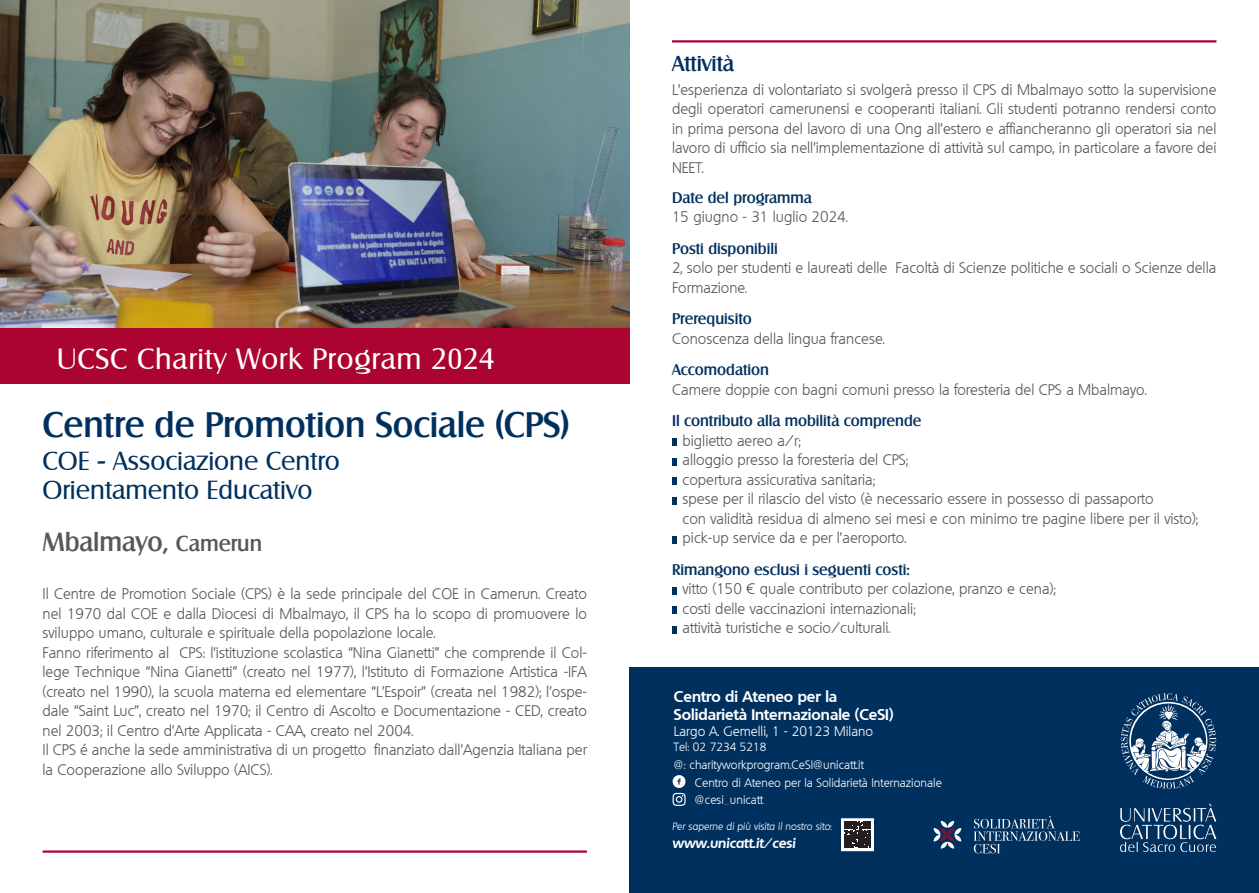
<style>
.page{position:relative;width:1259px;height:893px;background:#fff}
.page>*{position:absolute;margin:0;border:0;box-sizing:border-box;transform-origin:0 0}
.t1{font:500 34.5px "Salzburg";color:#00305e}
.t2{font:28.5px "Salzburg";letter-spacing:.03em;color:#fff}
.t3{font:25.5px "Salzburg";color:#00305e}
.t4{font:500 25.5px "Salzburg";color:#57585a}
.t5{font:500 21px "Salzburg";color:#00305e}
.t6{font:300 15px/19.5px "Quebec";color:#57585a;text-align:justify}
.t7{font:500 15px "Salzburg";color:#00305e}
.t8{font:700 15px "Quebec";color:#fff}
.t9{font:300 13.5px "Quebec";color:#fff}
.t10{font:italic 700 13.5px "Quebec";color:#fff}
.t11{font:300 12px "Quebec";color:#fff}
.t12{font:300 11.7px "Quebec";color:#fff}
.t13{font:italic 300 10.35px "Quebec";color:#fff}
.s1{font-size:21px}
.s2{font-style:normal}
</style>
<div class="page">
<img style="left:0;top:0;width:629px;height:329px">
<div style="left:629px;top:667px;width:630px;height:226px;background:#00305e"></div>
<svg style="left:672px;top:439px;width:4px;height:7px"></svg>
<svg style="left:672px;top:458px;width:4px;height:7px"></svg>
<svg style="left:672px;top:478px;width:4px;height:7px"></svg>
<svg style="left:672px;top:497px;width:4px;height:7px"></svg>
<svg style="left:672px;top:536px;width:4px;height:7px"></svg>
<svg style="left:672px;top:587px;width:4px;height:7px"></svg>
<svg style="left:672px;top:607px;width:4px;height:7px"></svg>
<svg style="left:672px;top:626px;width:4px;height:7px"></svg>
<div style="left:0;top:329px;width:629px;height:55px;background:#ab0431"></div>
<hr style="left:43px;top:850px;width:544px;height:3px;background:#ab0431">
<hr style="left:672px;top:40px;width:544px;height:3px;background:#ab0431">
<svg style="left:843px;top:821px;width:28px;height:28px"></svg>
<svg style="left:844px;top:821px;width:26px;height:27px"></svg>
<div style="left:841px;top:819px;width:32px;height:32px;border:1px solid #fff"></div>
<svg style="left:672px;top:775px;width:13px;height:31px"></svg>
<svg style="left:1120px;top:804px;width:96px;height:48px"></svg>
<svg style="left:1120px;top:693px;width:96px;height:96px"></svg>
<svg style="left:933px;top:821px;width:28px;height:27px"></svg>
<svg style="left:973px;top:816px;width:106px;height:37px"></svg>
<p class="t2" style="left:57px;top:341px;width:439px">UCSC Charity Work Program 2024</p>
<p class="t1" style="left:43px;top:404px;width:528px">Centre de Promotion Sociale (CPS)</p>
<p class="t3" style="left:43px;top:446px;width:299px">COE - Associazione Centro</p>
<p class="t3" style="left:43px;top:474px;width:272px">Orientamento Educativo</p>
<p class="t4" style="left:43px;top:527px;width:221px">Mbalmayo, <span class="s1">Camerun</span></p>
<p class="t6" style="left:43px;top:584px;width:546px">Il Centre de Promotion Sociale (CPS) è la sede principale del COE in Camerun. Creato nel 1970 dal COE e dalla Diocesi di Mbalmayo, il CPS ha lo scopo di promuovere lo sviluppo umano, culturale e spirituale della popolazione locale.</p>
<p class="t6" style="left:43px;top:642px;width:546px">Fanno riferimento al CPS: l’istituzione scolastica “Nina Gianetti” che comprende il Col&shy;lege Technique “Nina Gianetti” (creato nel 1977), l’Istituto di Formazione Artistica -IFA (creato nel 1990), la scuola materna ed elementare “L’Espoir” (creata nel 1982); l’ospe&shy;dale “Saint Luc”, creato nel 1970; il Centro di Ascolto e Documentazione - CED, creato nel 2003; il Centro d’Arte Applicata - CAA, creato nel 2004.</p>
<p class="t6" style="left:43px;top:740px;width:546px">Il CPS é anche la sede amministrativa di un progetto finanziato dall’Agenzia Italiana per la Cooperazione allo Sviluppo (AICS).</p>
<p class="t5" style="left:672px;top:51px;width:64px">Attività</p>
<p class="t6" style="left:672px;top:80px;width:546px">L’esperienza di volontariato si svolgerà presso il CPS di Mbalmayo sotto la supervisione degli operatori camerunensi e cooperanti italiani. Gli studenti potranno rendersi conto in prima persona del lavoro di una Ong all’estero e affiancheranno gli operatori sia nel lavoro di ufficio sia nell’implementazione di attività sul campo, in particolare a favore dei NEET.</p>
<p class="t7" style="left:672px;top:189px;width:141px">Date del programma</p>
<p class="t6" style="left:672px;top:207px;width:177px">15 giugno - 31 luglio 2024.</p>
<p class="t7" style="left:672px;top:240px;width:107px">Posti disponibili</p>
<p class="t6" style="left:672px;top:258px;width:546px">2, solo per studenti e laureati delle Facoltà di Scienze politiche e sociali o Scienze della<br>Formazione.</p>
<p class="t7" style="left:672px;top:310px;width:81px">Prerequisito</p>
<p class="t6" style="left:672px;top:329px;width:214px">Conoscenza della lingua francese.</p>
<p class="t7" style="left:672px;top:361px;width:98px">Accomodation</p>
<p class="t6" style="left:672px;top:380px;width:476px">Camere doppie con bagni comuni presso la foresteria del CPS a Mbalmayo.</p>
<p class="t7" style="left:672px;top:412px;width:251px">Il contributo alla mobilità comprende</p>
<p class="t6" style="left:682px;top:431px;width:120px">biglietto aereo a/r;</p>
<p class="t6" style="left:682px;top:450px;width:227px">alloggio presso la foresteria del CPS;</p>
<p class="t6" style="left:682px;top:470px;width:194px">copertura assicurativa sanitaria;</p>
<p class="t6" style="left:682px;top:489px;width:472px">spese per il rilascio del visto (è necessario essere in possesso di passaporto</p>
<p class="t6" style="left:682px;top:509px;width:517px">con validità residua di almeno sei mesi e con minimo tre pagine libere per il visto);</p>
<p class="t6" style="left:682px;top:528px;width:225px">pick-up service da e per l’aeroporto.</p>
<p class="t7" style="left:672px;top:561px;width:239px">Rimangono esclusi i seguenti costi:</p>
<p class="t6" style="left:682px;top:579px;width:375px">vitto (150 € quale contributo per colazione, pranzo e cena);</p>
<p class="t6" style="left:682px;top:599px;width:235px">costi delle vaccinazioni internazionali;</p>
<p class="t6" style="left:682px;top:618px;width:209px">attività turistiche e socio/culturali.</p>
<p class="t8" style="left:674px;top:686px;width:165px">Centro di Ateneo per la</p>
<p class="t8" style="left:674px;top:704px;width:221px">Solidarietà Internazionale (CeSI)</p>
<p class="t9" style="left:674px;top:722px;width:201px">Largo A. Gemelli, 1 - 20123 Milano</p>
<p class="t12" style="left:674px;top:739px;width:94px">Tel: 02 7234 5218</p>
<p class="t11" style="left:674px;top:757px;width:191px">@: charityworkprogram.CeSI@unicatt.it</p>
<p class="t11" style="left:695px;top:775px;width:248px">Centro di Ateneo per la Solidarietà Internazionale</p>
<p class="t11" style="left:695px;top:792px;width:70px">@cesi_unicatt</p>
<p class="t13" style="left:672px;top:820px;width:161px">Per saperne di più visita il nostro sito<span class="s2">:</span></p>
<p class="t10" style="left:672px;top:835px;width:125px">www.unicatt.it/cesi</p>
</div>
